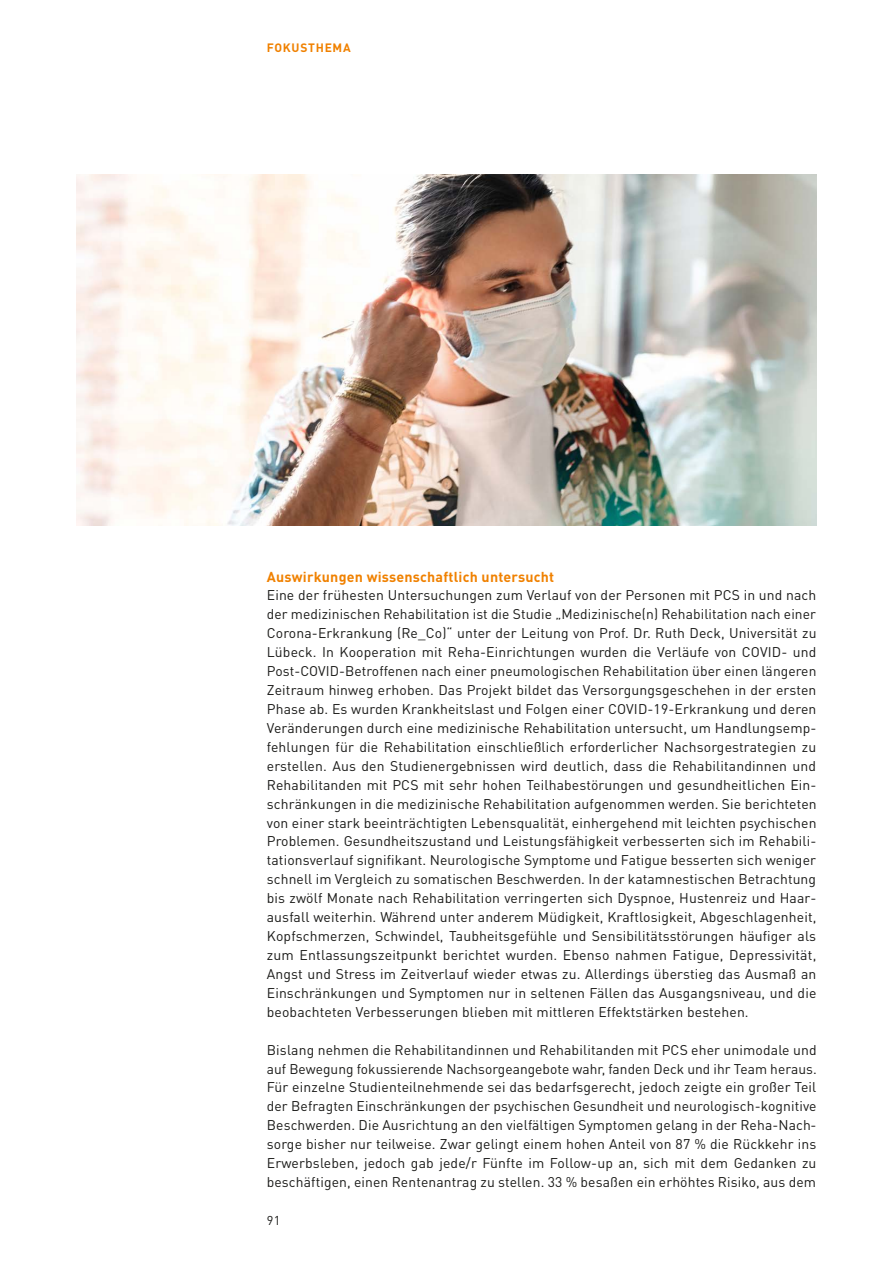
<style>
.page{position:relative;width:893px;height:1263px;background:#fff}
.page>*{position:absolute;margin:0;border:0;box-sizing:border-box;transform-origin:0 0}
.Fokus_H3{font:700 14.25px "DIN Pro DR Vp";letter-spacing:.015em;color:#f08100}
.Text_Text_justify{font:13.95px/18.9px "DIN Pro DR Vp";letter-spacing:.01em;color:#1a1a18;text-align:justify}
.t1{font:12.75px "DIN Pro DR Vp";color:#1a1a18}
.t2{font:700 12px "DIN Pro DR Vp";letter-spacing:.06em;color:#f08100}
</style>
<div class="page">
<img style="left:77px;top:174px;width:739px;height:352px">
<p class="t2" style="left:267px;top:39px;width:85px">FOKUSTHEMA</p>
<h3 class="Fokus_H3" style="left:267px;top:567px;width:289px">Auswirkungen wissenschaftlich untersucht</h3>
<p class="Text_Text_justify" style="left:267px;top:586px;width:551px">Eine der frühesten Untersuchungen zum Verlauf von der Personen mit PCS in und nach der medizinischen Rehabilitation ist die Studie „Medizinische(n) Rehabilitation nach einer Corona-Erkrankung (Re_Co)“ unter der Leitung von Prof. Dr. Ruth Deck, Universität zu Lübeck. In Kooperation mit Reha-Einrichtungen wurden die Verläufe von COVID- und Post-COVID-Betroffenen nach einer pneumologischen Rehabilitation über einen längeren Zeitraum hinweg erhoben. Das Projekt bildet das Versorgungsgeschehen in der ersten Phase ab. Es wurden Krankheitslast und Folgen einer COVID-19-Erkrankung und deren Veränderungen durch eine medizinische Rehabilitation untersucht, um Handlungsemp&shy;fehlungen für die Rehabilitation einschließlich erforderlicher Nachsorgestrategien zu erstellen. Aus den Studienergebnissen wird deutlich, dass die Rehabilitandinnen und Rehabilitanden mit PCS mit sehr hohen Teilhabestörungen und gesundheitlichen Ein&shy;schränkungen in die medizinische Rehabilitation aufgenommen werden. Sie berichteten von einer stark beeinträchtigten Lebensqualität, einhergehend mit leichten psychischen Problemen. Gesundheitszustand und Leistungsfähigkeit verbesserten sich im Rehabili&shy;tationsverlauf signifikant. Neurologische Symptome und Fatigue besserten sich weniger schnell im Vergleich zu somatischen Beschwerden. In der katamnestischen Betrachtung bis zwölf Monate nach Rehabilitation verringerten sich Dyspnoe, Hustenreiz und Haar&shy;ausfall weiterhin. Während unter anderem Müdigkeit, Kraftlosigkeit, Abgeschlagenheit, Kopfschmerzen, Schwindel, Taubheitsgefühle und Sensibilitätsstörungen häufiger als zum Entlassungszeitpunkt berichtet wurden. Ebenso nahmen Fatigue, Depressivität, Angst und Stress im Zeitverlauf wieder etwas zu. Allerdings überstieg das Ausmaß an Einschränkungen und Symptomen nur in seltenen Fällen das Ausgangsniveau, und die beobachteten Verbesserungen blieben mit mittleren Effektstärken bestehen.</p>
<p class="Text_Text_justify" style="left:267px;top:1040px;width:551px">Bislang nehmen die Rehabilitandinnen und Rehabilitanden mit PCS eher unimodale und auf Bewegung fokussierende Nachsorgeangebote wahr, fanden Deck und ihr Team heraus.<br>Für einzelne Studienteilnehmende sei das bedarfsgerecht, jedoch zeigte ein großer Teil der Befragten Einschränkungen der psychischen Gesundheit und neurologisch-kognitive Beschwerden. Die Ausrichtung an den vielfältigen Symptomen gelang in der Reha-Nach&shy;sorge bisher nur teilweise. Zwar gelingt einem hohen Anteil von 87 % die Rückkehr ins Erwerbsleben, jedoch gab jede/r Fünfte im Follow-up an, sich mit dem Gedanken zu beschäftigen, einen Rentenantrag zu stellen. 33 % besaßen ein erhöhtes Risiko, aus dem</p>
<p class="t1" style="left:267px;top:1212px;width:15px">91</p>
</div>
